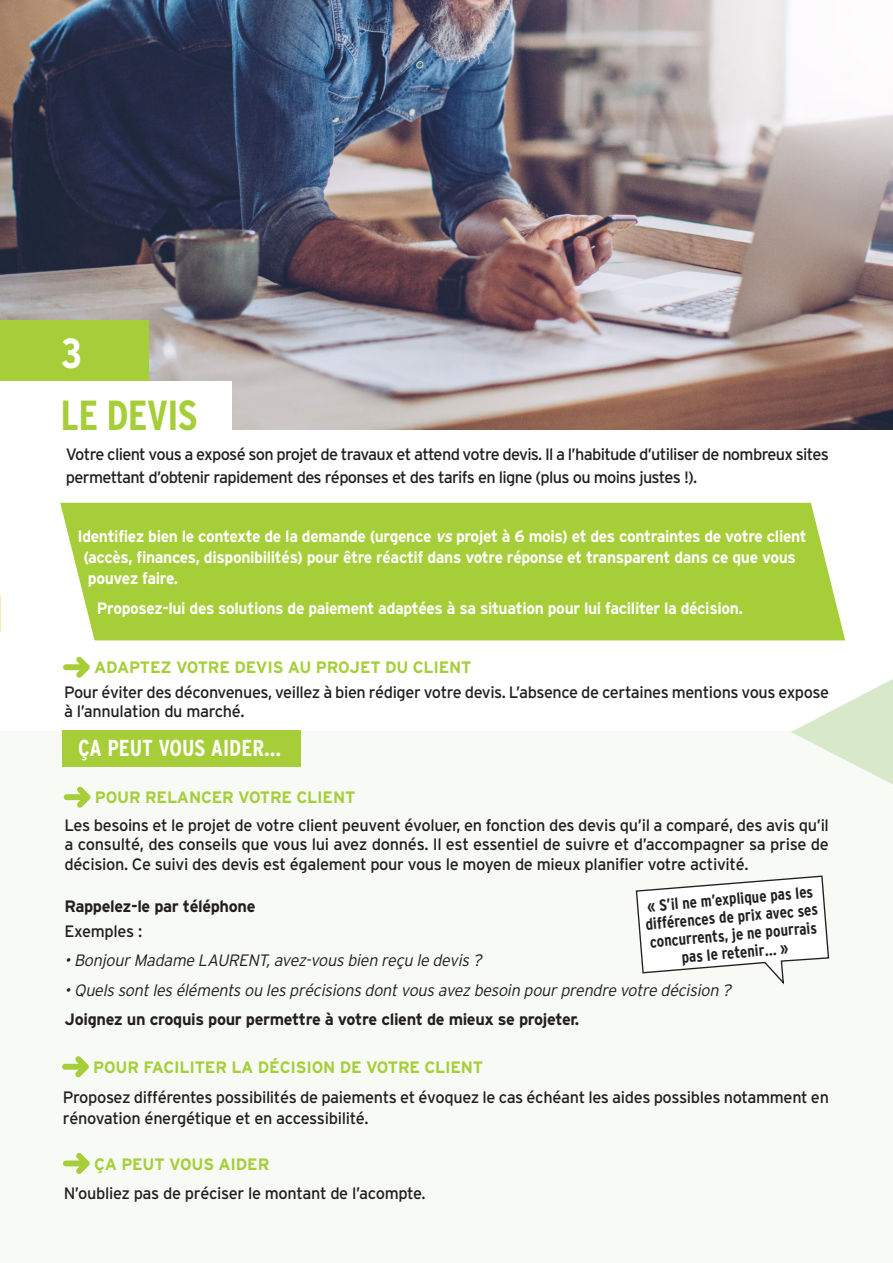
<style>
.page{position:relative;width:893px;height:1263px;background:#fff}
.page>*{position:absolute;margin:0;border:0;box-sizing:border-box;transform-origin:0 0}
.t1{font:700 42px "Interstate Condensed";letter-spacing:-.02em;color:#a6ce39}
.t2{font:700 42px "Interstate Condensed";color:#fff}
.t3{font:700 23.1px "Interstate Condensed";color:#fff}
.t4{font:16.5px/19.5px "Interstate";letter-spacing:-.025em;color:#231f20}
.t5{font:700 16.5px/21px "Interstate";letter-spacing:-.02em;color:#fff;scale:.95 1}
.t6{font:italic 300 16.5px "Interstate";color:#231f20}
.t7{font:700 16.5px "Interstate";letter-spacing:-.01em;color:#a6ce39}
.t8{font:700 16.5px "Interstate";letter-spacing:-.02em;color:#231f20}
.t9{font:700 16.2px/18px "Interstate Condensed";color:#231f20;text-align:center}
.s1{font-style:italic}
</style>
<div class="page">
<img style="left:0;top:0;width:893px;height:429px">
<div style="left:60px;top:503px;width:785px;height:137px;background:#a6ce39"></div>
<div style="left:0;top:381px;width:232px;height:73px;background:#fff"></div>
<div style="left:0;top:320px;width:149px;height:61px;background:#a6ce39"></div>
<svg style="left:63px;top:656px;width:27px;height:22px"></svg>
<div style="left:0;top:732px;width:893px;height:531px;background:#f7faf5"></div>
<svg style="left:64px;top:786px;width:26px;height:22px"></svg>
<svg style="left:62px;top:1056px;width:27px;height:21px"></svg>
<svg style="left:63px;top:1153px;width:27px;height:21px"></svg>
<svg style="left:635px;top:875px;width:195px;height:110px"></svg>
<svg style="left:791px;top:679px;width:102px;height:105px"></svg>
<div style="left:63px;top:731px;width:238px;height:36px;background:#a6ce39"></div>
<p class="t2" style="left:61px;top:330px;width:23px">3</p>
<p class="t1" style="left:61px;top:391px;width:139px">LE DEVIS</p>
<p class="t4" style="left:66px;top:443px;width:764px;line-height:22.5px">Votre client vous a exposé son projet de travaux et attend votre devis. Il a l’habitude d’utiliser de nombreux sites permettant d’obtenir rapidement des réponses et des tarifs en ligne (plus ou moins justes !).</p>
<p class="t5" style="left:83px;top:526px;width:763px;text-indent:-6px">Identifiez bien le contexte de la demande (urgence <span class="s1">vs</span> projet à 6 mois) et des contraintes de votre client (accès, finances, disponibilités) pour être réactif dans votre réponse et transparent dans ce que vous pouvez faire.</p>
<p class="t5" style="left:97px;top:597px;width:681px">Proposez-lui des solutions de paiement adaptées à sa situation pour lui faciliter la décision.</p>
<p class="t7" style="left:94px;top:658px;width:379px">ADAPTEZ VOTRE DEVIS AU PROJET DU CLIENT</p>
<p class="t4" style="left:64px;top:682px;width:766px">Pour éviter des déconvenues, veillez à bien rédiger votre devis. L’absence de certaines mentions vous expose à l’annulation du marché.</p>
<p class="t3" style="left:78px;top:735px;width:205px">ÇA PEUT VOUS AIDER…</p>
<p class="t7" style="left:95px;top:788px;width:262px">POUR RELANCER VOTRE CLIENT</p>
<p class="t4" style="left:65px;top:815px;width:766px;text-align:justify">Les besoins et le projet de votre client peuvent évoluer, en fonction des devis qu’il a comparé, des avis qu’il a consulté, des conseils que vous lui avez donnés. Il est essentiel de suivre et d’accompagner sa prise de décision. Ce suivi des devis est également pour vous le moyen de mieux planifier votre activité.</p>
<p class="t8" style="left:65px;top:897px;width:192px">Rappelez-le par téléphone</p>
<p class="t4" style="left:65px;top:921px;width:79px">Exemples :</p>
<p class="t6" style="left:65px;top:951px;width:422px">•BonjourMadame LAURENT,avez-vous bien reçu le devis ?</p>
<p class="t6" style="left:65px;top:981px;width:672px">•Quels sontles éléments ou les précisions dontvous avez besoin pourprendre votre décision ?</p>
<p class="t8" style="left:65px;top:1010px;width:516px">Joignez un croquis pour permettre à votre client de mieux se projeter.</p>
<p class="t9" style="left:643px;top:897px;width:175px;rotate:-5deg">« S’il ne m’explique pas les différences de prix avec ses concurrents, je ne pourrais pas le retenir… »</p>
<p class="t7" style="left:93px;top:1058px;width:391px">POUR FACILITER LA DÉCISION DE VOTRE CLIENT</p>
<p class="t4" style="left:63px;top:1086px;width:768px;line-height:21px">Proposez différentes possibilités de paiements et évoquez le cas échéant les aides possibles notamment en rénovation énergétique et en accessibilité.</p>
<p class="t7" style="left:94px;top:1155px;width:177px">ÇA PEUT VOUS AIDER</p>
<p class="t4" style="left:64px;top:1183px;width:363px">N’oubliez pas de préciser le montant de l’acompte.</p>
</div>
